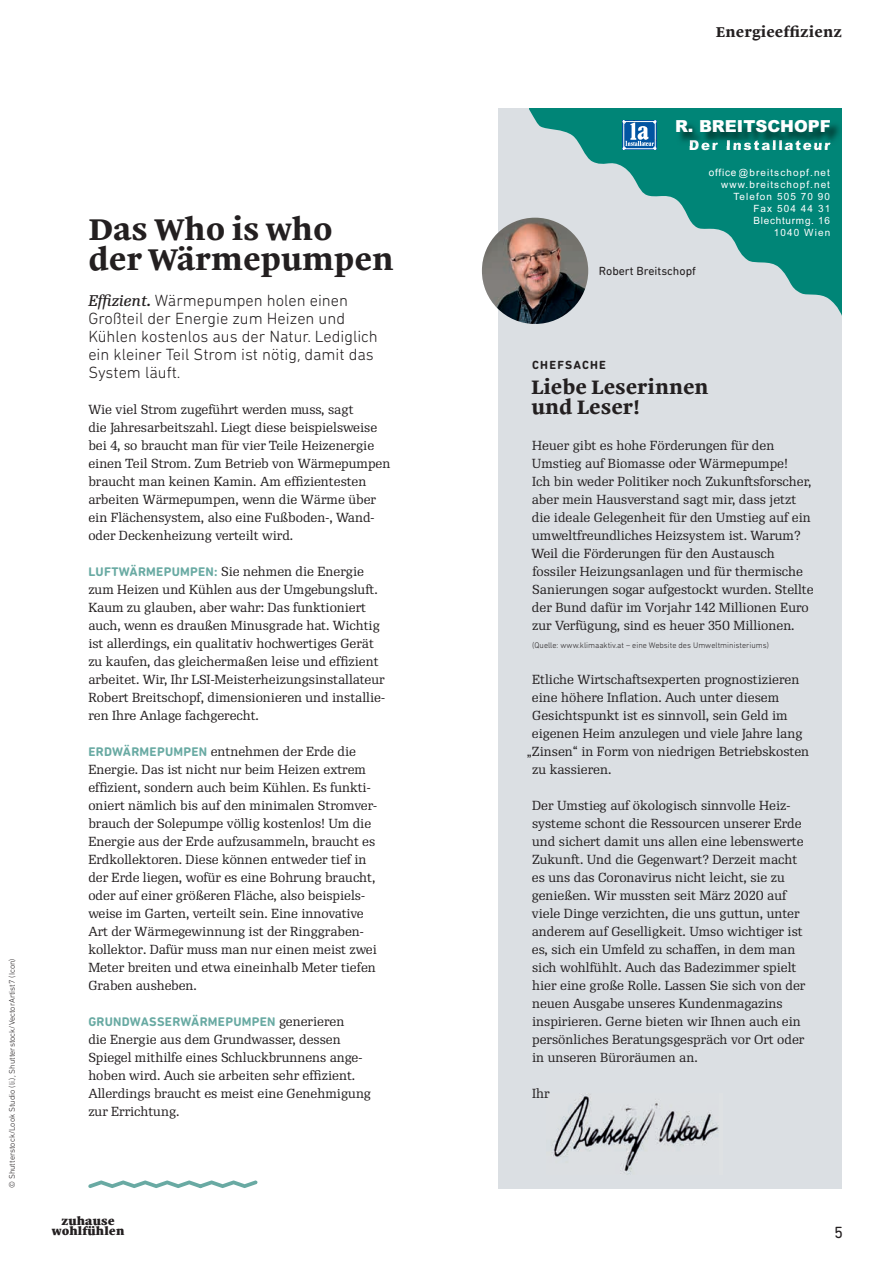
<style>
.page{position:relative;width:893px;height:1263px;background:#fff}
.page>*{position:absolute;margin:0;border:0;box-sizing:border-box;transform-origin:0 0}
.t1{font:700 30px/30px "Malabar LTW02";color:#231f20}
.t2{font:700 19.5px/19.5px "Malabar LTW02";color:#231f20}
.t3{font:900 16.65px "Arial";color:#fff}
.t4{font:300 16.5px/18px "DIN Next Rounded LT Pro";color:#231f20}
.t5{font:16.5px "DIN Next Rounded LT Pro";color:#231f20}
.t6{font:700 14.25px "Malabar LTW02";letter-spacing:.01em;color:#231f20}
.t7{font:900 13.35px "Arial";letter-spacing:.14em;color:#fff}
.t8{font:12.75px/18px "Re Public";color:#231f20}
.t9{font:700 12.75px "DIN Next Rounded LT Pro";letter-spacing:.02em;color:#69aaa3}
.t10{font:12px "DIN Next Rounded LT Pro";color:#231f20}
.t11{font:700 12px "DIN Next Rounded LT Pro";letter-spacing:.1em;color:#231f20}
.t12{font:800 11.1px/10.2px "Malabar LTW02";letter-spacing:.01em;color:#231f20;text-align:center}
.t13{font:10.05px "Arial";letter-spacing:.08em;color:#fff}
.t14{font:9.9px/12px "Arial";letter-spacing:.11em;color:#fff;text-align:right}
.t15{font:300 8.25px "DIN Next Rounded LT Pro";color:#231f20}
.s1{font-family:"Re Public Text";font-weight:400;font-style:italic;font-size:15px}
.s2{font-family:"DIN Next Rounded LT Pro";font-weight:700;color:#69aaa3}
.s3{font-family:"Re Public";font-weight:400;color:#231f20}
</style>
<div class="page">
<div style="left:499px;top:108px;width:343px;height:1080px;background:#dbdfe3"></div>
<svg style="left:529px;top:108px;width:313px;height:213px"></svg>
<svg style="left:622px;top:120px;width:34px;height:30px"></svg>
<svg style="left:623px;top:121px;width:33px;height:29px"></svg>
<img style="left:675px;top:120px;width:167px;height:26px">
<img style="left:690px;top:140px;width:141px;height:6px">
<div style="left:707px;top:167px;width:31px;height:11px;background:#008577"></div>
<img style="left:482px;top:218px;width:106px;height:106px;border-radius:53px">
<svg style="left:88px;top:1180px;width:170px;height:8px"></svg>
<img style="left:551px;top:1093px;width:168px;height:82px">
<p class="t15" style="left:7px;top:1188px;width:231px;rotate:-90deg">© Shutterstock/Look Studio (li.), Shutterstock/VectorArtist7 (Icon)</p>
<h1 class="t1" style="left:88px;top:213px;width:307px">Das Who is who der Wärme pumpen</h1>
<p class="t4" style="left:88px;top:291px;width:291px"><span class="s1">Effizient.</span> Wärmepumpen holen einen Großteil der Energie zum Heizen und Kühlen kostenlos aus der Natur. Lediglich ein kleiner Teil Strom ist nötig, damit das System läuft.</p>
<p class="t8" style="left:88px;top:400px;width:304px">Wie viel Strom zugeführt werden muss, sagt<br>die Jahresarbeitszahl. Liegt diese beispielsweise bei 4, so braucht man für vier Teile Heizenergie einen Teil Strom. Zum Betrieb von Wärme pumpen braucht man keinen Kamin. Am effizientesten arbeiten Wärmepumpen, wenn die Wärme über ein Flächensystem, also eine Fußboden-, Wand&shy;oder Deckenheizung verteilt wird.</p>
<p class="t8" style="left:88px;top:562px;width:298px"><span class="s2">LUFTWÄRMEPUMPEN:</span> Sie nehmen die Energie zum Heizen und Kühlen aus der Umgebungsluft.<br>Kaum zu glauben, aber wahr: Das funktioniert auch, wenn es draußen Minusgrade hat. Wichtig ist allerdings, ein qualitativ hochwertiges Gerät zu kaufen, das gleichermaßen leise und effizient arbeitet. Wir, Ihr LSI-Meisterheizungsinstallateur Robert Breitschopf, dimensionieren und installie&shy;ren Ihre Anlage fachgerecht.</p>
<p class="t8" style="left:88px;top:743px;width:290px"><span class="s2">ERDWÄRMEPUMPEN</span> entnehmen der Erde die Energie. Das ist nicht nur beim Heizen extrem effizient, sondern auch beim Kühlen. Es funkti&shy;oniert nämlich bis auf den minimalen Stromver&shy;brauch der Solepumpe völlig kostenlos! Um die Energie aus der Erde aufzusammeln, braucht es Erdkollektoren. Diese können entweder tief in der Erde liegen, wofür es eine Bohrung braucht, oder auf einer größeren Fläche, also beispiels&shy;weise im Garten, verteilt sein. Eine innovative Art der Wärme gewinnung ist der Ringgraben&shy;kollektor. Dafür muss man nur einen meist zwei Meter breiten und etwa eineinhalb Meter tiefen Graben ausheben.</p>
<p class="t9" style="left:88px;top:1014px;width:258px">GRUNDWASSERWÄRMEPUMPEN <span class="s3">generieren</span></p>
<p class="t8" style="left:88px;top:1031px;width:284px">die Energie aus dem Grundwasser, dessen Spiegel mithilfe eines Schluckbrunnens ange&shy;hoben wird. Auch sie arbeiten sehr effizient.<br>Allerdings braucht es meist eine Genehmigung zur Errichtung.</p>
<p class="t12" style="left:52px;top:1215px;width:74px">zuhause wohlfühlen</p>
<p class="t6" style="left:716px;top:21px;width:128px">Energieeffizienz</p>
<h3 class="t3" style="left:675px;top:114px;width:157px">R. BREITSCHOPF</h3>
<p class="t13" style="left:709px;top:167px;width:29px">office</p>
<p class="t7" style="left:689px;top:135px;width:143px">Der Installateur</p>
<p class="t14" style="left:707px;top:167px;width:124px">buero@breitschopf.net www.breitschopf.net<br>Telefon 505 70 90<br>Fax 504 44 31<br>Blechturmg. 16<br>1040 Wien</p>
<p class="t10" style="left:599px;top:264px;width:99px">Robert Breitschopf</p>
<p class="t11" style="left:532px;top:357px;width:75px">CHEFSACHE</p>
<h2 class="t2" style="left:531px;top:377px;width:179px">Liebe Leserinnen und Leser!</h2>
<p class="t8" style="left:532px;top:436px;width:284px">Heuer gibt es hohe Förderungen für den Umstieg auf Biomasse oder Wärmepumpe!<br>Ich bin weder Politiker noch Zukunftsforscher, aber mein Hausverstand sagt mir, dass jetzt die ideale Gelegenheit für den Umstieg auf ein umweltfreundliches Heizsystem ist. Warum?<br>Weil die Förderungen für den Austausch fossiler Heizungsanlagen und für thermische Sanierungen sogar aufgestockt wurden. Stellte der Bund dafür im Vorjahr 142 Millionen Euro zur Ver fügung, sind es heuer 350 Millionen.</p>
<p class="t15" style="left:532px;top:640px;width:238px">(Quelle: www.klimaaktiv.at – eine Website des Umweltministeriums)</p>
<p class="t8" style="left:532px;top:670px;width:269px">Etliche Wirtschaftsexperten prognostizieren</p>
<p class="t8" style="left:532px;top:688px;width:249px">eine höhere Inflation. Auch unter diesem</p>
<p class="t8" style="left:532px;top:706px;width:257px">Gesichtspunkt ist es sinnvoll, sein Geld im</p>
<p class="t8" style="left:532px;top:724px;width:272px">eigenen Heim anzu legen und viele Jahre lang</p>
<p class="t8" style="left:527px;top:742px;width:284px">„ Zinsen“ in Form von niedrigen Betriebskosten</p>
<p class="t8" style="left:532px;top:760px;width:81px">zu kassieren.</p>
<p class="t8" style="left:532px;top:796px;width:275px">Der Umstieg auf ökologisch sinnvolle Heiz&shy;systeme schont die Ressourcen unserer Erde und sichert damit uns allen eine lebenswerte Zukunft. Und die Gegenwart? Derzeit macht es uns das Coronavirus nicht leicht, sie zu genießen. Wir mussten seit März 2020 auf viele Dinge verzichten, die uns guttun, unter anderem auf Geselligkeit. Umso wichtiger ist es, sich ein Umfeld zu schaffen, in dem man sich wohlfühlt. Auch das Badezimmer spielt hier eine große Rolle. Lassen Sie sich von der neuen Ausgabe unseres Kundenmagazins inspirieren. Gerne bieten wir Ihnen auch ein persönliches Beratungsgespräch vor Ort oder in unseren Büroräumen an.</p>
<p class="t8" style="left:532px;top:1085px;width:19px">Ihr</p>
<p class="t5" style="left:834px;top:1223px;width:10px">5</p>
</div>
